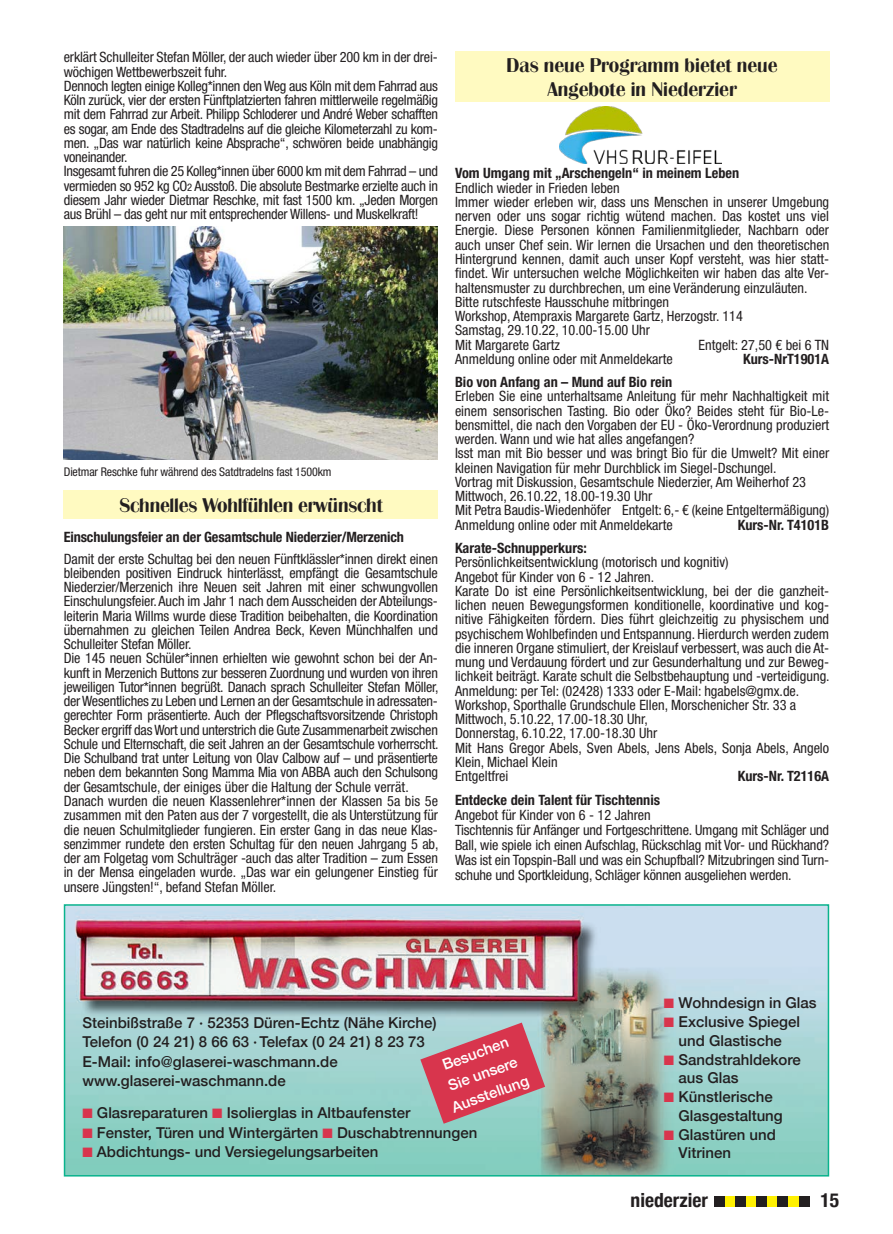
<style>
.page{position:relative;width:893px;height:1234px;background:#fff}
.page>*{position:absolute;margin:0;border:0;box-sizing:border-box;transform-origin:0 0}
.Kleiner_Titelbalken{font:19.5px/23.4px "Britannic BQ";color:#231f20;text-align:center}
.t1{font:700 condensed 19.5px "Helvetica Neue";color:#231f20}
.t2{font:500 15px/18.8px "Helvetica Neue";color:#231f20}
.t3{font:500 15px/21.5px "Helvetica Neue";color:#fff;text-align:center}
.Helvetica_Neue_Fließ{font:condensed 14.25px/14.2px "Helvetica Neue LT Std";color:#231f20;text-align:justify}
.Helvetica_Neue_Fließ-2{font:700 condensed 14.25px "Helvetica Neue LT Std";color:#231f20}
.Helvetica_Neue_Fließ-3{font:condensed 12px "Helvetica Neue LT Std";letter-spacing:-.01em;color:#231f20}
.s1{font-size:10.5px}
.s2{color:#d8354d}
</style>
<div class="page">
<div style="left:64px;top:490px;width:374px;height:29px;background:#fffac1"></div>
<div style="left:455px;top:51px;width:374px;height:51px;background:#fffac1"></div>
<img style="left:64px;top:226px;width:374px;height:234px">
<img style="left:67px;top:907px;width:759px;height:266px">
<div style="left:64px;top:904px;width:765px;height:272px;border:2px solid #0ab38d"></div>
<svg style="left:420px;top:1022px;width:125px;height:101px;background:#c07682"></svg>
<img style="left:560px;top:106px;width:162px;height:58px">
<div style="left:714px;top:1196px;width:95px;height:10px;background:#fff101"></div>
<div style="left:714px;top:1196px;width:11px;height:10px;background:#231f20"></div>
<div style="left:735px;top:1196px;width:11px;height:10px;background:#231f20"></div>
<div style="left:756px;top:1196px;width:11px;height:10px;background:#231f20"></div>
<div style="left:777px;top:1196px;width:11px;height:10px;background:#231f20"></div>
<div style="left:799px;top:1196px;width:11px;height:10px;background:#231f20"></div>
<p class="Helvetica_Neue_Fließ" style="left:64px;top:50px;width:376px">erklärt Schulleiter Stefan Möller, der auch wieder über 200 km in der drei&shy;wöchigen Wettbewerbszeit fuhr.</p>
<p class="Helvetica_Neue_Fließ" style="left:64px;top:79px;width:376px">Dennoch legten einige Kolleg*innen den Weg aus Köln mit dem Fahrrad aus Köln zurück, vier der ersten Fünftplatzierten fahren mittlerweile regelmäßig mit dem Fahrrad zur Arbeit. Philipp Schloderer und André Weber schafften es sogar, am Ende des Stadtradelns auf die gleiche Kilometerzahl zu kom&shy;men. „Das war natürlich keine Absprache“, schwören beide unabhängig voneinander.</p>
<p class="Helvetica_Neue_Fließ" style="left:64px;top:164px;width:376px">Insgesamt fuhren die 25 Kolleg*innen über 6000 km mit dem Fahrrad – und vermieden so 952 kg CO<span class="s1">2</span> Ausstoß. Die absolute Bestmarke erzielte auch in diesem Jahr wieder Dietmar Reschke, mit fast 1500 km. „Jeden Morgen aus Brühl – das geht nur mit entsprechender Willens- und Muskelkraft!</p>
<p class="Helvetica_Neue_Fließ-3" style="left:64px;top:464px;width:269px">Dietmar Reschke fuhr während des Satdtradelns fast 1500km</p>
<p class="Kleiner_Titelbalken" style="left:119px;top:493px;width:265px">Schnelles Wohlfühlen erwünscht</p>
<p class="Helvetica_Neue_Fließ-2" style="left:64px;top:528px;width:342px">Einschulungsfeier an der Gesamtschule Niederzier/Merzenich</p>
<p class="Helvetica_Neue_Fließ" style="left:64px;top:551px;width:376px">Damit der erste Schultag bei den neuen Fünftklässler*innen direkt einen bleibenden positiven Eindruck hinterlässt, empfängt die Gesamtschule Niederzier/Merzenich ihre Neuen seit Jahren mit einer schwungvollen Einschulungsfeier. Auch im Jahr 1 nach dem Ausscheiden der Abteilungs&shy;leiterin Maria Willms wurde diese Tradition beibehalten, die Koordination übernahmen zu gleichen Teilen Andrea Beck, Keven Münchhalfen und Schulleiter Stefan Möller.</p>
<p class="Helvetica_Neue_Fließ" style="left:64px;top:651px;width:376px">Die 145 neuen Schüler*innen erhielten wie gewohnt schon bei der An&shy;kunft in Merzenich Buttons zur besseren Zuordnung und wurden von ihren jeweiligen Tutor*innen begrüßt. Danach sprach Schulleiter Stefan Möller, der Wesentliches zu Leben und Lernen an der Gesamtschule in adressaten&shy;gerechter Form präsentierte. Auch der Pflegschaftsvorsitzende Christoph Becker ergriff das Wort und unterstrich die Gute Zusammenarbeit zwischen Schule und Elternschaft, die seit Jahren an der Gesamtschule vorherrscht.<br>Die Schulband trat unter Leitung von Olav Calbow auf – und präsentierte neben dem bekannten Song Mamma Mia von ABBA auch den Schulsong der Gesamtschule, der einiges über die Haltung der Schule verrät.</p>
<p class="Helvetica_Neue_Fließ" style="left:64px;top:793px;width:376px">Danach wurden die neuen Klassenlehrer*innen der Klassen 5a bis 5e zusammen mit den Paten aus der 7 vorgestellt, die als Unterstützung für die neuen Schulmitglieder fungieren. Ein erster Gang in das neue Klas&shy;senzimmer rundete den ersten Schultag für den neuen Jahrgang 5 ab, der am Folgetag vom Schulträger -auch das alter Tradition – zum Essen in der Mensa eingeladen wurde. „Das war ein gelungener Einstieg für unsere Jüngsten!“, befand Stefan Möller.</p>
<p class="Kleiner_Titelbalken" style="left:507px;top:54px;width:273px">Das neue Programm bietet neue<br>Angebote in Niederzier</p>
<p class="Helvetica_Neue_Fließ-2" style="left:455px;top:165px;width:286px">Vom Umgang mit „Arschengeln“ in meinem Leben</p>
<p class="Helvetica_Neue_Fließ" style="left:455px;top:180px;width:166px">Endlich wieder in Frieden leben</p>
<p class="Helvetica_Neue_Fließ" style="left:455px;top:195px;width:376px;text-align:left">Immer wieder erleben wir, dass uns Menschen in unserer Umgebung nerven oder uns sogar richtig wütend machen. Das kostet uns viel Energie. Diese Personen können Familienmitglieder, Nachbarn oder auch unser Chef sein. Wir lernen die Ursachen und den theoretischen Hintergrund kennen, damit auch unser Kopf versteht, was hier statt&shy;findet. Wir untersuchen welche Möglichkeiten wir haben das alte Ver&shy;haltensmuster zu durchbrechen, um eine Veränderung einzuläuten.<br>Bitte rutschfeste Hausschuhe mitbringen</p>
<p class="Helvetica_Neue_Fließ" style="left:455px;top:309px;width:289px">Workshop, Atempraxis Margarete Gartz, Herzogstr. 114</p>
<p class="Helvetica_Neue_Fließ" style="left:455px;top:323px;width:197px">Samstag, 29.10.22, 10.00-15.00 Uhr</p>
<p class="Helvetica_Neue_Fließ" style="left:455px;top:337px;width:106px">Mit Margarete Gartz</p>
<p class="Helvetica_Neue_Fließ" style="left:698px;top:337px;width:132px">Entgelt: 27,50 € bei 6 TN</p>
<p class="Helvetica_Neue_Fließ" style="left:455px;top:351px;width:219px">Anmeldung online oder mit Anmeldekarte</p>
<p class="Helvetica_Neue_Fließ-2" style="left:743px;top:350px;width:88px">Kurs-NrT1901A</p>
<p class="Helvetica_Neue_Fließ-2" style="left:455px;top:373px;width:219px">Bio von Anfang an – Mund auf Bio rein</p>
<p class="Helvetica_Neue_Fließ" style="left:455px;top:389px;width:376px">Erleben Sie eine unterhaltsame Anleitung für mehr Nachhaltigkeit mit einem sensorischen Tasting. Bio oder Öko? Beides steht für Bio-Le&shy;bensmittel, die nach den Vorgaben der EU - Öko-Verordnung produziert werden. Wann und wie hat alles angefangen?</p>
<p class="Helvetica_Neue_Fließ" style="left:455px;top:446px;width:376px">Isst man mit Bio besser und was bringt Bio für die Umwelt? Mit einer kleinen Navigation für mehr Durchblick im Siegel-Dschungel.</p>
<p class="Helvetica_Neue_Fließ" style="left:455px;top:474px;width:353px">Vortrag mit Diskussion, Gesamtschule Niederzier, Am Weiherhof 23</p>
<p class="Helvetica_Neue_Fließ" style="left:455px;top:489px;width:199px">Mittwoch, 26.10.22, 18.00-19.30 Uhr</p>
<p class="Helvetica_Neue_Fließ" style="left:455px;top:503px;width:376px">Mit Petra Baudis-Wiedenhöfer Entgelt: 6,- € (keine Entgeltermäßigung)</p>
<p class="Helvetica_Neue_Fließ" style="left:455px;top:517px;width:219px">Anmeldung online oder mit Anmeldekarte</p>
<p class="Helvetica_Neue_Fließ-2" style="left:738px;top:516px;width:93px">Kurs-Nr. T4101B</p>
<p class="Helvetica_Neue_Fließ-2" style="left:455px;top:539px;width:133px">Karate-Schnupperkurs:</p>
<p class="Helvetica_Neue_Fließ" style="left:455px;top:555px;width:275px">Persönlichkeitsentwicklung (motorisch und kognitiv)</p>
<p class="Helvetica_Neue_Fließ" style="left:455px;top:569px;width:201px">Angebot für Kinder von 6 - 12 Jahren.</p>
<p class="Helvetica_Neue_Fließ" style="left:455px;top:583px;width:376px">Karate Do ist eine Persönlichkeitsentwicklung, bei der die ganzheit&shy;lichen neuen Bewegungsformen konditionelle, koordinative und kog&shy;nitive Fähigkeiten fördern. Dies führt gleichzeitig zu physischem und psychischem Wohlbefinden und Entspannung. Hierdurch werden zudem die inneren Organe stimuliert, der Kreislauf verbessert, was auch die At&shy;mung und Verdauung fördert und zur Gesunderhaltung und zur Beweg&shy;lichkeit beiträgt. Karate schult die Selbstbehauptung und -verteidigung.</p>
<p class="Helvetica_Neue_Fließ" style="left:455px;top:683px;width:346px">Anmeldung: per Tel: (02428) 1333 oder E-Mail: hgabels@gmx.de.</p>
<p class="Helvetica_Neue_Fließ" style="left:455px;top:697px;width:343px">Workshop, Sporthalle Grundschule Ellen, Morschenicher Str. 33 a</p>
<p class="Helvetica_Neue_Fließ" style="left:455px;top:711px;width:194px">Mittwoch, 5.10.22, 17.00-18.30 Uhr,</p>
<p class="Helvetica_Neue_Fließ" style="left:455px;top:726px;width:204px">Donnerstag, 6.10.22, 17.00-18.30 Uhr</p>
<p class="Helvetica_Neue_Fließ" style="left:455px;top:740px;width:376px">Mit Hans Gregor Abels, Sven Abels, Jens Abels, Sonja Abels, Angelo<br>Klein, Michael Klein</p>
<p class="Helvetica_Neue_Fließ" style="left:455px;top:768px;width:55px">Entgeltfrei</p>
<p class="Helvetica_Neue_Fließ-2" style="left:738px;top:767px;width:93px">Kurs-Nr. T2116A</p>
<p class="Helvetica_Neue_Fließ-2" style="left:455px;top:791px;width:207px">Entdecke dein Talent für Tischtennis</p>
<p class="Helvetica_Neue_Fließ" style="left:455px;top:807px;width:197px">Angebot für Kinder von 6 - 12 Jahren</p>
<p class="Helvetica_Neue_Fließ" style="left:455px;top:822px;width:376px;line-height:15px">Tischtennis für Anfänger und Fortgeschrittene. Umgang mit Schläger und Ball, wie spiele ich einen Aufschlag, Rückschlag mit Vor- und Rückhand?<br>Was ist ein Topspin-Ball und was ein Schupfball? Mitzubringen sind Turn&shy;schuhe und Sportkleidung, Schläger können ausgeliehen werden.</p>
<p class="t2" style="left:83px;top:1011px;width:356px;line-height:19.5px">Steinbißstraße 7 · 52353 Düren-Echtz (Nähe Kirche)<br>Telefon (0 24 21) 8 66 63 ·Telefax (0 24 21) 8 23 73<br>E-Mail: info@glaserei-waschmann.de www.glaserei-waschmann.de</p>
<p class="t2" style="left:83px;top:1102px;width:329px"><span class="s2">■</span> Glasreparaturen <span class="s2">■</span> Isolierglas in Altbaufenster</p>
<p class="t2" style="left:83px;top:1121px;width:396px"><span class="s2">■</span> Fenster, Türen und Wintergärten <span class="s2">■</span> Duschabtrennungen</p>
<p class="t2" style="left:83px;top:1141px;width:297px"><span class="s2">■</span> Abdichtungs- und Versiegelungsarbeiten</p>
<p class="t3" style="left:433px;top:1055px;width:82px;rotate:-20deg">Besuchen<br>Sie unsere<br>Ausstellung</p>
<p class="t2" style="left:664px;top:992px;width:154px"><span class="s2">■</span> Wohndesign in Glas</p>
<p class="t2" style="left:664px;top:1010px;width:138px;text-align:center"><span class="s2">■</span> Exclusive Spiegel und Glastische</p>
<p class="t2" style="left:679px;top:1048px;width:124px;text-indent:-15px"><span class="s2">■</span> Sandstrahldekore aus Glas</p>
<p class="t2" style="left:679px;top:1085px;width:106px;text-indent:-15px"><span class="s2">■</span> Künstlerische<br>Glasgestaltung</p>
<p class="t2" style="left:679px;top:1123px;width:99px;text-indent:-15px"><span class="s2">■</span> Glastüren und<br>Vitrinen</p>
<h1 class="t1" style="left:631px;top:1183px;width:79px">niederzier</h1>
<h1 class="t1" style="left:820px;top:1183px;width:20px">15</h1>
</div>
